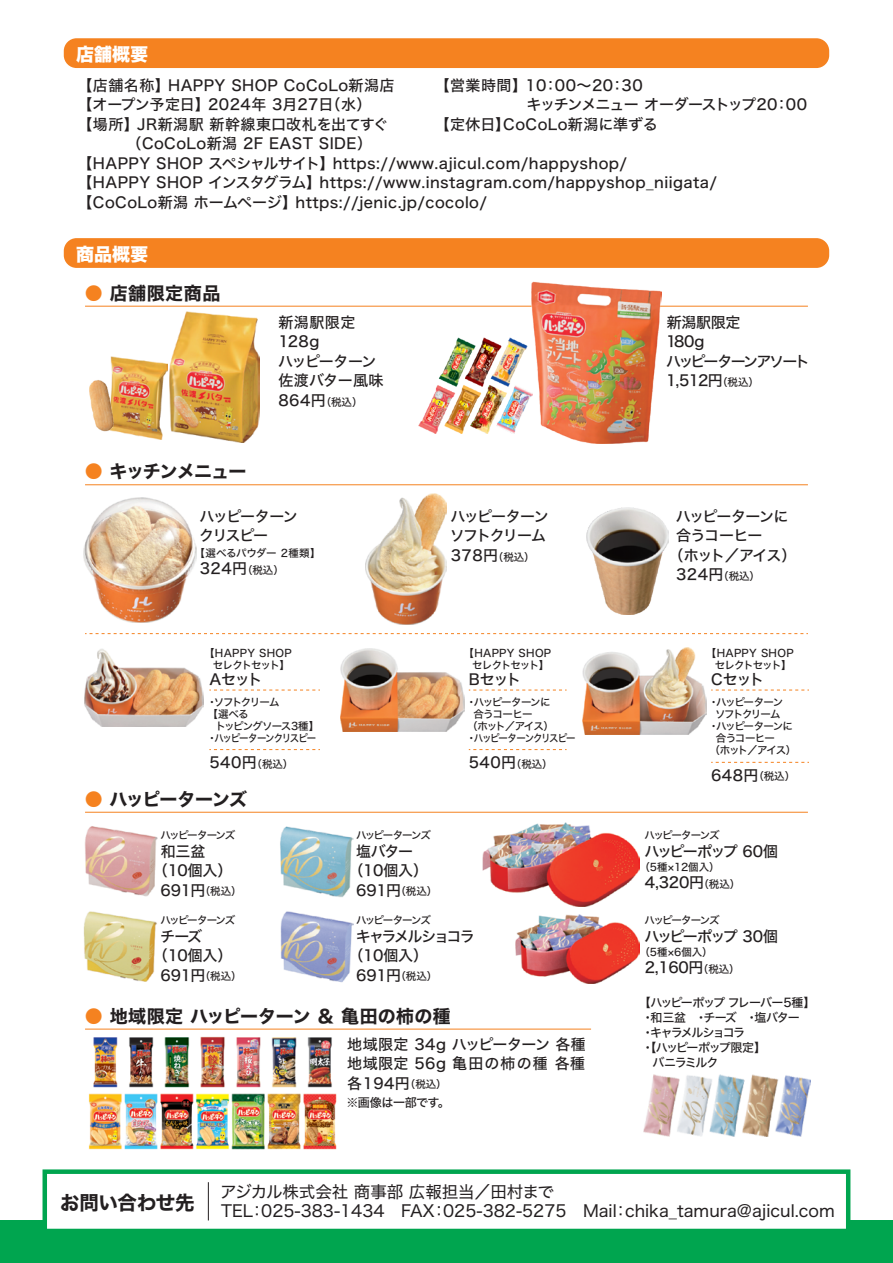
<style>
.page{position:relative;width:893px;height:1263px;background:#fff}
.page>*{position:absolute;margin:0;border:0;box-sizing:border-box;transform-origin:0 0}
.t1{font:19.5px "Hiragino Sans W7";letter-spacing:-.015em;color:#231f20}
.t2{font:18px "Hiragino Sans W7";letter-spacing:.015em;color:#231f20}
.t3{font:18px "Hiragino Sans W7";letter-spacing:-.06em;color:#231f20}
.t4{font:18px "Hiragino Sans W7";letter-spacing:-.05em;color:#231f20}
.t5{font:18px "Hiragino Sans W8";color:#fff}
.t6{font:18px "Hiragino Sans W7";letter-spacing:-.025em;color:#231f20}
.t7{font:16.5px/19.5px "Hiragino Sans W4";color:#231f20}
.t8{font:15px/19.5px "Hiragino Sans W5";letter-spacing:.02em;color:#231f20;text-align:justify}
.t9{font:15px/19.5px "Hiragino Sans W5";letter-spacing:-.095em;color:#231f20}
.t10{font:15px/19.5px "Hiragino Sans W5";letter-spacing:-.085em;color:#231f20}
.t11{font:15px "Hiragino Sans W5";letter-spacing:-.005em;color:#231f20}
.t12{font:15px "Hiragino Sans W5";letter-spacing:-.07em;color:#231f20}
.t13{font:15px "Hiragino Sans W5";letter-spacing:-.12em;color:#231f20}
.t14{font:15px/19.5px "Hiragino Sans W5";letter-spacing:-.09em;color:#231f20}
.t15{font:15px "Hiragino Sans W5";letter-spacing:-.13em;color:#231f20}
.t16{font:12px "Hiragino Sans W5";letter-spacing:-.095em;color:#231f20}
.t17{font:12px "Hiragino Sans W5";letter-spacing:-.05em;color:#231f20}
.t18{font:12px "Hiragino Sans W5";letter-spacing:-.12em;color:#231f20}
.t19{font:12px "Hiragino Sans W5";letter-spacing:-.13em;color:#231f20}
.t20{font:12px "Hiragino Sans W5";letter-spacing:-.035em;color:#231f20}
.t21{font:10.5px/12px "Hiragino Sans W5";letter-spacing:-.09em;color:#231f20;text-align:right}
.t22{font:10.5px "Hiragino Sans W5";letter-spacing:-.12em;color:#231f20}
.t23{font:10.5px/12px "Hiragino Sans W5";letter-spacing:.03em;color:#231f20;text-align:right}
.t24{font:10.5px "Hiragino Sans W5";letter-spacing:-.115em;color:#231f20}
.t25{font:10.5px "Hiragino Sans W5";letter-spacing:-.03em;color:#231f20}
.t26{font:10.5px/12px "Hiragino Sans W5";letter-spacing:-.11em;color:#231f20}
.t27{font:10.5px "Hiragino Sans W5";letter-spacing:-.135em;color:#231f20}
.s1{color:#f58220}
.s2{font-size:10.5px}
</style>
<div class="page">
<div style="left:0;top:1220px;width:893px;height:43px;background:#00a54f"></div>
<svg style="left:43px;top:1169px;width:807px;height:60px"></svg>
<hr style="left:208px;top:1182px;width:1px;height:38px;background:#231f20">
<div style="left:64px;top:38px;width:765px;height:30px;background:#f58220;border-radius:13px"></div>
<div style="left:64px;top:238px;width:765px;height:30px;background:#f58220;border-radius:13px"></div>
<hr style="left:85px;top:306px;width:723px;height:1px;background:#f58220">
<hr style="left:85px;top:484px;width:723px;height:1px;background:#f58220">
<svg style="left:85px;top:633px;width:723px;height:1px"></svg>
<hr style="left:85px;top:812px;width:723px;height:1px;background:#f58220">
<hr style="left:85px;top:1029px;width:506px;height:1px;background:#f58220">
<img style="left:643px;top:1074px;width:167px;height:62px">
<img style="left:586px;top:507px;width:82px;height:108px">
<img style="left:365px;top:493px;width:81px;height:131px">
<img style="left:83px;top:498px;width:114px;height:124px">
<img style="left:170px;top:311px;width:89px;height:132px">
<img style="left:531px;top:282px;width:130px;height:162px">
<img style="left:110px;top:357px;width:57px;height:83px">
<img style="left:89px;top:378px;width:26px;height:55px">
<img style="left:418px;top:337px;width:114px;height:96px">
<img style="left:85px;top:649px;width:118px;height:77px">
<img style="left:340px;top:648px;width:124px;height:83px">
<img style="left:583px;top:647px;width:124px;height:87px">
<svg style="left:209px;top:690px;width:111px;height:1px"></svg>
<svg style="left:209px;top:749px;width:111px;height:1px"></svg>
<svg style="left:469px;top:690px;width:98px;height:1px"></svg>
<svg style="left:469px;top:749px;width:98px;height:1px"></svg>
<svg style="left:711px;top:690px;width:98px;height:1px"></svg>
<svg style="left:711px;top:762px;width:98px;height:1px"></svg>
<img style="left:83px;top:826px;width:75px;height:156px">
<img style="left:280px;top:826px;width:73px;height:157px">
<img style="left:482px;top:822px;width:158px;height:84px">
<img style="left:516px;top:914px;width:123px;height:69px">
<img style="left:88px;top:1036px;width:249px;height:114px">
<p class="t5" style="left:76px;top:44px;width:74px">店舗概要</p>
<p class="t8" style="left:78px;top:74px;width:318px">【店舗名称】HAPPY SHOP CoCoLo新潟店</p>
<p class="t11" style="left:78px;top:91px;width:295px">【オープン予定日】2024年 3月27日（水）</p>
<p class="t8" style="left:78px;top:113px;width:312px">【場所】JR新潟駅 新幹線東口改札を出てすぐ</p>
<p class="t8" style="left:127px;top:133px;width:247px">（CoCoLo新潟 2F EAST SIDE）</p>
<p class="t8" style="left:78px;top:152px;width:551px">【HAPPY SHOP スペシャルサイト】https://www.ajicul.com/happyshop/</p>
<p class="t8" style="left:78px;top:172px;width:641px">【HAPPY SHOP インスタグラム】https://www.instagram.com/happyshop_niigata/</p>
<p class="t8" style="left:78px;top:191px;width:411px">【CoCoLo新潟 ホームページ】https://jenic.jp/cocolo/</p>
<p class="t8" style="left:435px;top:74px;width:209px">【営業時間】10：00～20：30</p>
<p class="t12" style="left:527px;top:91px;width:282px">キッチンメニュー オーダーストップ20：00</p>
<p class="t8" style="left:435px;top:113px;width:225px">【定休日】CoCoLo新潟に準ずる</p>
<p class="t5" style="left:76px;top:244px;width:73px">商品概要</p>
<p class="t6" style="left:85px;top:279px;width:137px"><span class="s1">●</span> 店舗限定商品</p>
<p class="t3" style="left:85px;top:457px;width:163px"><span class="s1">●</span> キッチンメニュー</p>
<p class="t8" style="left:278px;top:312px;width:107px;text-align:left">新潟駅限定<br>128g<br>ハッピーターン佐渡バター風味<br>864円<span class="s2">（税込）</span></p>
<p class="t9" style="left:666px;top:312px;width:145px">新潟駅限定<br>180g<br>ハッピーターンアソート<br>1,512円<span class="s2">（税込）</span></p>
<p class="t14" style="left:199px;top:505px;width:100px">ハッピーターンクリスピー</p>
<p class="t25" style="left:195px;top:543px;width:128px">【選べるパウダー 2種類】</p>
<p class="t8" style="left:200px;top:558px;width:85px">324円<span class="s2">（税込）</span></p>
<p class="t23" style="left:204px;top:647px;width:89px">【HAPPY SHOPセレクトセット】</p>
<p class="t8" style="left:209px;top:669px;width:54px">Aセット</p>
<p class="t26" style="left:207px;top:696px;width:74px">・ソフトクリーム【選べる</p>
<p class="t21" style="left:207px;top:720px;width:114px">トッピングソース3種】・ハッピーターンクリスピー</p>
<p class="t8" style="left:209px;top:752px;width:85px">540円<span class="s2">（税込）</span></p>
<p class="t4" style="left:85px;top:785px;width:164px"><span class="s1">●</span> ハッピーターンズ</p>
<p class="t10" style="left:450px;top:505px;width:101px">ハッピーターンソフトクリーム<br>378円<span class="s2">（税込）</span></p>
<p class="t10" style="left:676px;top:505px;width:114px">ハッピーターンに</p>
<p class="t8" style="left:676px;top:525px;width:88px">合うコーヒー</p>
<p class="t8" style="left:669px;top:544px;width:129px">（ホット／アイス）</p>
<p class="t8" style="left:676px;top:564px;width:85px">324円<span class="s2">（税込）</span></p>
<p class="t23" style="left:464px;top:647px;width:89px">【HAPPY SHOPセレクトセット】</p>
<p class="t8" style="left:469px;top:669px;width:54px">Bセット</p>
<p class="t24" style="left:466px;top:693px;width:86px">・ハッピーターンに</p>
<p class="t21" style="left:474px;top:708px;width:60px">合うコーヒー</p>
<p class="t21" style="left:467px;top:720px;width:88px">（ホット／アイス）</p>
<p class="t24" style="left:466px;top:729px;width:111px">・ハッピーターンクリスピー</p>
<p class="t8" style="left:469px;top:752px;width:85px">540円<span class="s2">（税込）</span></p>
<p class="t23" style="left:706px;top:647px;width:89px">【HAPPY SHOPセレクトセット】</p>
<p class="t8" style="left:711px;top:669px;width:54px">Cセット</p>
<p class="t22" style="left:708px;top:693px;width:76px">・ハッピーターン</p>
<p class="t27" style="left:715px;top:705px;width:67px">ソフトクリーム</p>
<p class="t24" style="left:708px;top:717px;width:86px">・ハッピーターンに</p>
<p class="t21" style="left:716px;top:732px;width:60px">合うコーヒー</p>
<p class="t21" style="left:709px;top:744px;width:88px">（ホット／アイス）</p>
<p class="t8" style="left:711px;top:764px;width:85px">648円<span class="s2">（税込）</span></p>
<p class="t22" style="left:160px;top:826px;width:76px">ハッピーターンズ</p>
<p class="t8" style="left:161px;top:840px;width:46px">和三盆</p>
<p class="t8" style="left:153px;top:860px;width:81px">（10個入）</p>
<p class="t8" style="left:161px;top:879px;width:83px">691円<span class="s2">（税込）</span></p>
<p class="t22" style="left:160px;top:911px;width:76px">ハッピーターンズ</p>
<p class="t8" style="left:160px;top:925px;width:43px">チーズ</p>
<p class="t8" style="left:153px;top:945px;width:81px">（10個入）</p>
<p class="t8" style="left:161px;top:964px;width:83px">691円<span class="s2">（税込）</span></p>
<p class="t22" style="left:356px;top:826px;width:76px">ハッピーターンズ</p>
<p class="t8" style="left:356px;top:840px;width:58px">塩バター</p>
<p class="t8" style="left:349px;top:860px;width:81px">（10個入）</p>
<p class="t8" style="left:356px;top:879px;width:83px">691円<span class="s2">（税込）</span></p>
<p class="t22" style="left:356px;top:911px;width:76px">ハッピーターンズ</p>
<p class="t15" style="left:356px;top:922px;width:120px">キャラメルショコラ</p>
<p class="t8" style="left:349px;top:945px;width:81px">（10個入）</p>
<p class="t8" style="left:356px;top:964px;width:83px">691円<span class="s2">（税込）</span></p>
<p class="t2" style="left:85px;top:1002px;width:368px"><span class="s1">●</span> 地域限定 ハッピーターン ＆ 亀田の柿の種</p>
<p class="t8" style="left:347px;top:1033px;width:240px">地域限定 34g ハッピーターン 各種地域限定 56g 亀田の柿の種 各種各194円<span class="s2">（税込）</span></p>
<p class="t20" style="left:347px;top:1091px;width:105px">※画像は一部です。</p>
<p class="t22" style="left:645px;top:826px;width:76px">ハッピーターンズ</p>
<p class="t13" style="left:644px;top:837px;width:135px">ハッピーポップ 60個</p>
<p class="t21" style="left:639px;top:860px;width:82px">（5種×12個入）</p>
<p class="t8" style="left:645px;top:872px;width:97px">4,320円<span class="s2">（税込）</span></p>
<p class="t22" style="left:645px;top:911px;width:76px">ハッピーターンズ</p>
<p class="t13" style="left:644px;top:922px;width:135px">ハッピーポップ 30個</p>
<p class="t21" style="left:639px;top:945px;width:75px">（5種×6個入）</p>
<p class="t8" style="left:645px;top:957px;width:96px">2,160円<span class="s2">（税込）</span></p>
<p class="t16" style="left:639px;top:991px;width:178px">【ハッピーポップ フレーバー5種】</p>
<p class="t17" style="left:642px;top:1006px;width:160px">・和三盆　・チーズ　・塩バター</p>
<p class="t19" style="left:642px;top:1021px;width:105px">・キャラメルショコラ</p>
<p class="t18" style="left:642px;top:1036px;width:126px">・【ハッピーポップ限定】</p>
<p class="t16" style="left:653px;top:1051px;width:67px">バニラミルク</p>
<h1 class="t1" style="left:60px;top:1187px;width:136px">お問い合わせ先</h1>
<p class="t7" style="left:220px;top:1181px;width:616px">アジカル株式会社 商事部 広報担当／田村まで<br>TEL：025-383-1434　FAX：025-382-5275　Mail：chika_tamura@ajicul.com</p>
</div>
